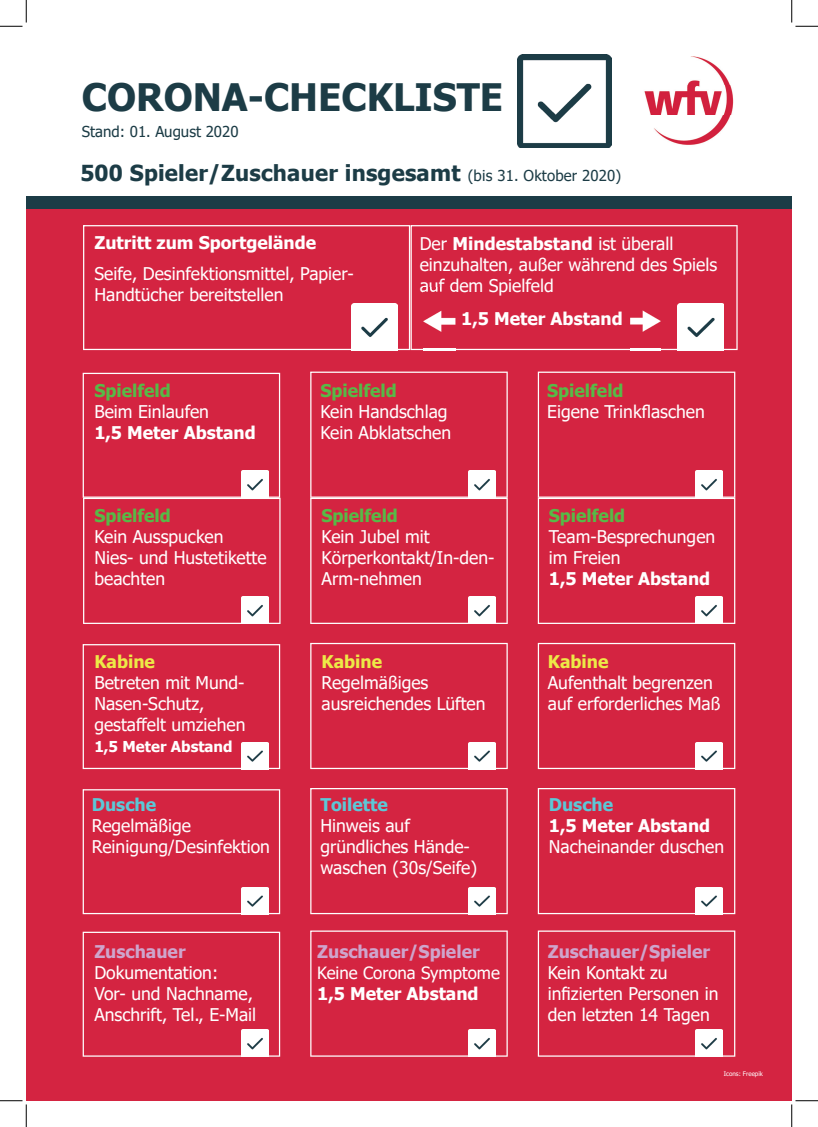
<style>
.page{position:relative;width:818px;height:1127px;background:#fff}
.page>*{position:absolute;margin:0;border:0;box-sizing:border-box;transform-origin:0 0}
.t1{font:700 37.75px "Tahoma";color:#1c3c46}
.t2{font:700 22px "Tahoma";letter-spacing:.01em;color:#1c3c46}
.t3{font:17.5px/21px "Tahoma";color:#fff}
.t4{font:700 17.5px "Tahoma";color:#fff}
.t5{font:700 17.5px "Tahoma";color:#57ba47}
.t6{font:700 17.5px "Tahoma";color:#cea5cc}
.t7{font:700 17.5px "Tahoma";color:#5cc8d7}
.t8{font:700 17.5px "Tahoma";color:#edea47}
.t9{font:16.88px "Tahoma";color:#fff}
.t10{font:15px "Tahoma";color:#1c3c46}
.t11{font:700 15px "Tahoma";color:#fff}
.t12{font:6.25px "Tahoma";color:#fff}
.s1{font-weight:400;font-size:15px}
.s2{font-weight:700}
</style>
<div class="page">
<div style="left:26px;top:196px;width:766px;height:13px;background:#1c3c46"></div>
<img style="left:644px;top:56px;width:90px;height:89px">
<div style="left:26px;top:209px;width:766px;height:891px;background:#d42441"></div>
<img style="left:518px;top:54px;width:93px;height:94px">
<svg style="left:83px;top:225px;width:327px;height:125px"></svg>
<svg style="left:410px;top:225px;width:328px;height:125px"></svg>
<img style="left:351px;top:303px;width:47px;height:47px">
<img style="left:677px;top:303px;width:47px;height:47px">
<svg style="left:83px;top:373px;width:198px;height:250px"></svg>
<svg style="left:310px;top:371px;width:198px;height:252px"></svg>
<svg style="left:538px;top:371px;width:197px;height:252px"></svg>
<svg style="left:83px;top:644px;width:197px;height:124px"></svg>
<svg style="left:310px;top:642px;width:198px;height:126px"></svg>
<svg style="left:538px;top:642px;width:197px;height:126px"></svg>
<svg style="left:83px;top:789px;width:197px;height:124px"></svg>
<svg style="left:310px;top:788px;width:198px;height:125px"></svg>
<svg style="left:538px;top:788px;width:197px;height:125px"></svg>
<svg style="left:83px;top:931px;width:197px;height:125px"></svg>
<svg style="left:310px;top:930px;width:198px;height:126px"></svg>
<svg style="left:538px;top:930px;width:197px;height:126px"></svg>
<img style="left:423px;top:295px;width:32px;height:56px">
<img style="left:423px;top:349px;width:32px;height:1px">
<img style="left:423px;top:287px;width:32px;height:8px">
<img style="left:630px;top:287px;width:30px;height:64px">
<img style="left:630px;top:349px;width:30px;height:1px">
<svg style="left:0;top:0;width:27px;height:27px"></svg>
<svg style="left:0;top:1100px;width:27px;height:26px"></svg>
<svg style="left:791px;top:0;width:27px;height:27px"></svg>
<svg style="left:791px;top:1100px;width:27px;height:26px"></svg>
<h1 class="t1" style="left:82px;top:71px;width:423px">CORONA-CHECKLISTE</h1>
<p class="t10" style="left:82px;top:122px;width:158px">Stand: 01. August 2020</p>
<p class="t2" style="left:80px;top:158px;width:542px">500 Spieler/Zuschauer insgesamt <span class="s1">(bis 31. Oktober 2020)</span></p>
<p class="t4" style="left:94px;top:230px;width:223px">Zutritt zum Sportgelände</p>
<p class="t3" style="left:94px;top:264px;width:261px">Seife, Desinfektionsmittel, Papier-<br>Handtücher bereitstellen</p>
<p class="t3" style="left:420px;top:234px;width:299px">Der <span class="s2">Mindestabstand</span> ist überall einzuhalten, außer während des Spiels auf dem Spielfeld</p>
<p class="t4" style="left:461px;top:306px;width:163px">1,5 Meter Abstand</p>
<p class="t5" style="left:94px;top:378px;width:78px">Spielfeld</p>
<p class="t3" style="left:94px;top:402px;width:116px">Beim Einlaufen</p>
<p class="t4" style="left:94px;top:420px;width:163px">1,5 Meter Abstand</p>
<p class="t5" style="left:94px;top:502px;width:78px">Spielfeld</p>
<p class="t3" style="left:94px;top:526px;width:174px">Kein Ausspucken<br>Nies- und Hustetikette beachten</p>
<p class="t8" style="left:94px;top:649px;width:62px">Kabine</p>
<p class="t3" style="left:94px;top:672px;width:153px">Betreten mit Mund-<br>Nasen-Schutz, gestaffelt umziehen</p>
<p class="t11" style="left:94px;top:735px;width:140px">1,5 Meter Abstand</p>
<p class="t7" style="left:92px;top:792px;width:66px">Dusche</p>
<p class="t3" style="left:92px;top:815px;width:180px">Regelmäßige<br>Reinigung/Desinfektion</p>
<p class="t6" style="left:94px;top:939px;width:93px">Zuschauer</p>
<p class="t3" style="left:94px;top:962px;width:163px">Dokumentation:<br>Vor- und Nachname,<br>Anschrift, Tel., E-Mail</p>
<p class="t5" style="left:320px;top:378px;width:78px">Spielfeld</p>
<p class="t3" style="left:320px;top:402px;width:132px">Kein Handschlag<br>Kein Abklatschen</p>
<p class="t5" style="left:321px;top:502px;width:78px">Spielfeld</p>
<p class="t3" style="left:321px;top:526px;width:174px">Kein Jubel mit<br>Körperkontakt/In-den-<br>Arm-nehmen</p>
<p class="t8" style="left:321px;top:649px;width:62px">Kabine</p>
<p class="t3" style="left:321px;top:672px;width:166px">Regelmäßiges ausreichendes Lüften</p>
<p class="t7" style="left:320px;top:792px;width:69px">Toilette</p>
<p class="t3" style="left:320px;top:815px;width:158px">Hinweis auf gründliches Hände&shy;waschen (30s/Seife)</p>
<p class="t6" style="left:317px;top:939px;width:164px">Zuschauer/Spieler</p>
<p class="t9" style="left:317px;top:961px;width:184px">Keine Corona Symptome</p>
<p class="t4" style="left:317px;top:981px;width:163px">1,5 Meter Abstand</p>
<p class="t5" style="left:547px;top:378px;width:78px">Spielfeld</p>
<p class="t3" style="left:547px;top:402px;width:159px">Eigene Trinkflaschen</p>
<p class="t5" style="left:549px;top:502px;width:78px">Spielfeld</p>
<p class="t3" style="left:549px;top:526px;width:168px">Team-Besprechungen im Freien</p>
<p class="t4" style="left:549px;top:565px;width:163px">1,5 Meter Abstand</p>
<p class="t8" style="left:548px;top:649px;width:62px">Kabine</p>
<p class="t3" style="left:548px;top:672px;width:174px">Aufenthalt begrenzen auf erforderliches Maß</p>
<p class="t7" style="left:549px;top:792px;width:66px">Dusche</p>
<p class="t4" style="left:549px;top:813px;width:163px">1,5 Meter Abstand</p>
<p class="t3" style="left:549px;top:836px;width:177px">Nacheinander duschen</p>
<p class="t6" style="left:548px;top:939px;width:164px">Zuschauer/Spieler</p>
<p class="t3" style="left:548px;top:962px;width:172px">Kein Kontakt zu infizierten Personen in den letzten 14 Tagen</p>
<p class="t12" style="left:724px;top:1069px;width:41px">Icons: Freepik</p>
</div>
